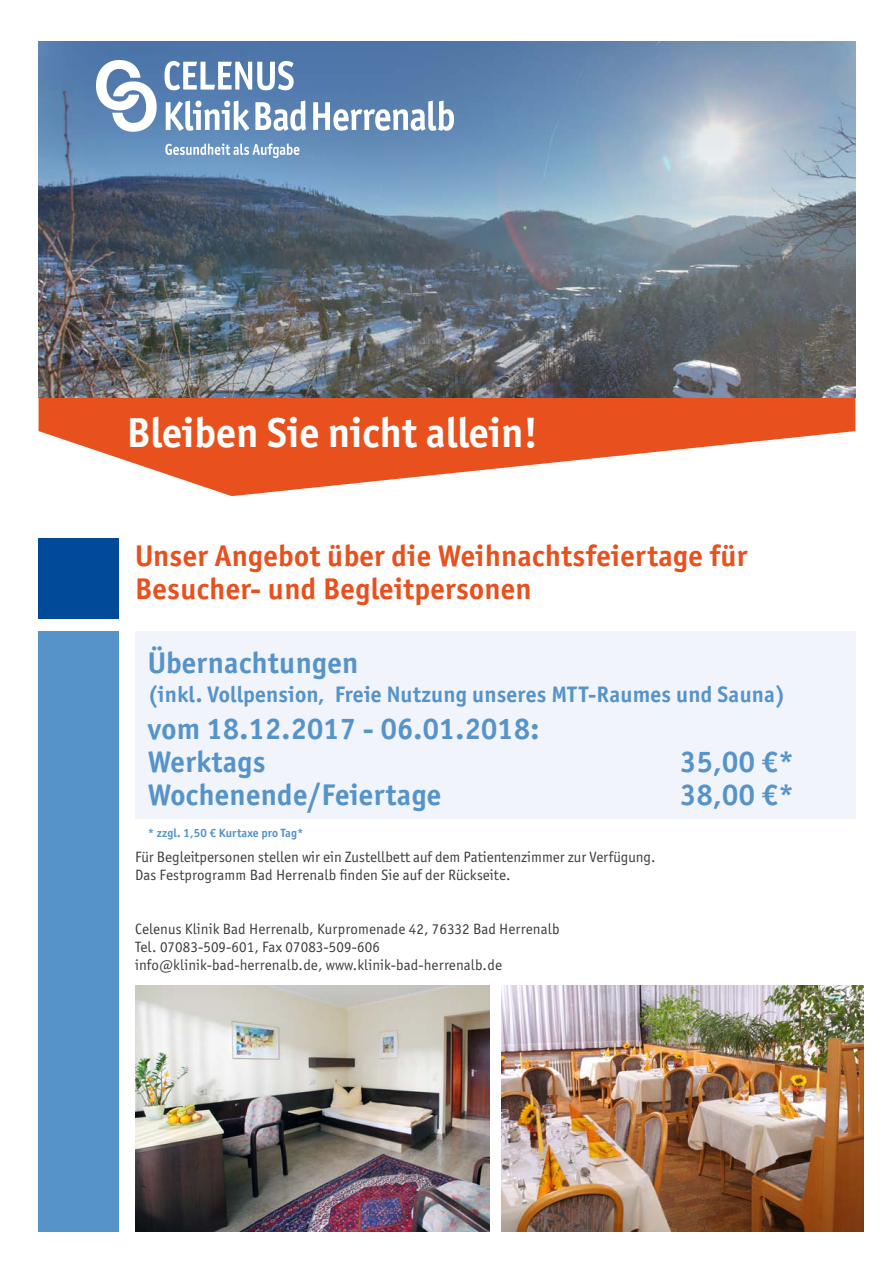
<style>
.page{position:relative;width:893px;height:1263px;background:#fff}
.page>*{position:absolute;margin:0;border:0;box-sizing:border-box;transform-origin:0 0}
.Fließtext_grau{font:700 42px "Officina Sans ITC Pro";color:#fff}
.Fließtext_grau-2{font:700 30px "Officina Sans ITC Pro";letter-spacing:.01em;color:#5693c9}
.Fließtext_grau-3{font:700 30px "Officina Sans ITC Pro";letter-spacing:.01em;color:#e8511e}
.Fließtext_grau-4{font:700 22.5px "Officina Sans ITC Pro";letter-spacing:.01em;color:#5693c9}
.Fließtext_grau-5{font:15px "Officina Sans ITC Pro";letter-spacing:.005em;color:#3e3d40}
.Fließtext_grau-6{font:700 12px "Officina Sans ITC Pro";letter-spacing:.01em;color:#5693c9}
</style>
<div class="page">
<div style="left:135px;top:631px;width:720px;height:188px;background:#f1f4fa"></div>
<div style="left:39px;top:631px;width:80px;height:601px;background:#5693c9"></div>
<div style="left:39px;top:538px;width:80px;height:81px;background:#004a99"></div>
<img style="left:135px;top:985px;width:354px;height:247px">
<img style="left:502px;top:985px;width:361px;height:247px">
<svg style="left:39px;top:397px;width:816px;height:99px;fill:#e8511e"></svg>
<img style="left:39px;top:41px;width:816px;height:356px">
<img style="left:96px;top:61px;width:357px;height:97px">
<p class="Fließtext_grau" style="left:127px;top:407px;width:413px">Bleiben Sie nicht allein!</p>
<p class="Fließtext_grau-3" style="left:135px;top:537px;width:614px">Unser Angebot über die Weihnachtsfeiertage für</p>
<p class="Fließtext_grau-3" style="left:135px;top:570px;width:398px">Besucher- und Begleitpersonen</p>
<p class="Fließtext_grau-2" style="left:148px;top:644px;width:212px">Übernachtungen</p>
<p class="Fließtext_grau-4" style="left:148px;top:680px;width:639px">(inkl. Vollpension, Freie Nutzung unseres MTT-Raumes und Sauna)</p>
<p class="Fließtext_grau-2" style="left:148px;top:710px;width:393px">vom 18.12.2017 - 06.01.2018:</p>
<p class="Fließtext_grau-2" style="left:148px;top:743px;width:119px">Werktags</p>
<p class="Fließtext_grau-2" style="left:680px;top:743px;width:115px">35,00 €*</p>
<p class="Fließtext_grau-2" style="left:148px;top:776px;width:295px">Wochenende/Feiertage</p>
<p class="Fließtext_grau-2" style="left:680px;top:776px;width:115px">38,00 €*</p>
<p class="Fließtext_grau-6" style="left:148px;top:826px;width:157px">* zzgl. 1,50 € Kurtaxe pro Tag*</p>
<p class="Fließtext_grau-5" style="left:135px;top:848px;width:522px">Für Begleitpersonen stellen wir ein Zustellbett auf dem Patientenzimmer zur Verfügung.</p>
<p class="Fließtext_grau-5" style="left:135px;top:866px;width:377px">Das Festprogramm Bad Herrenalb finden Sie auf der Rückseite.</p>
<p class="Fließtext_grau-5" style="left:135px;top:920px;width:426px">Celenus Klinik Bad Herrenalb, Kurpromenade 42, 76332 Bad Herrenalb</p>
<p class="Fließtext_grau-5" style="left:135px;top:938px;width:246px">Tel. 07083-509-601, Fax 07083-509-606</p>
<p class="Fließtext_grau-5" style="left:135px;top:956px;width:368px">info@klinik-bad-herrenalb.de, www.klinik-bad-herrenalb.de</p>
</div>
